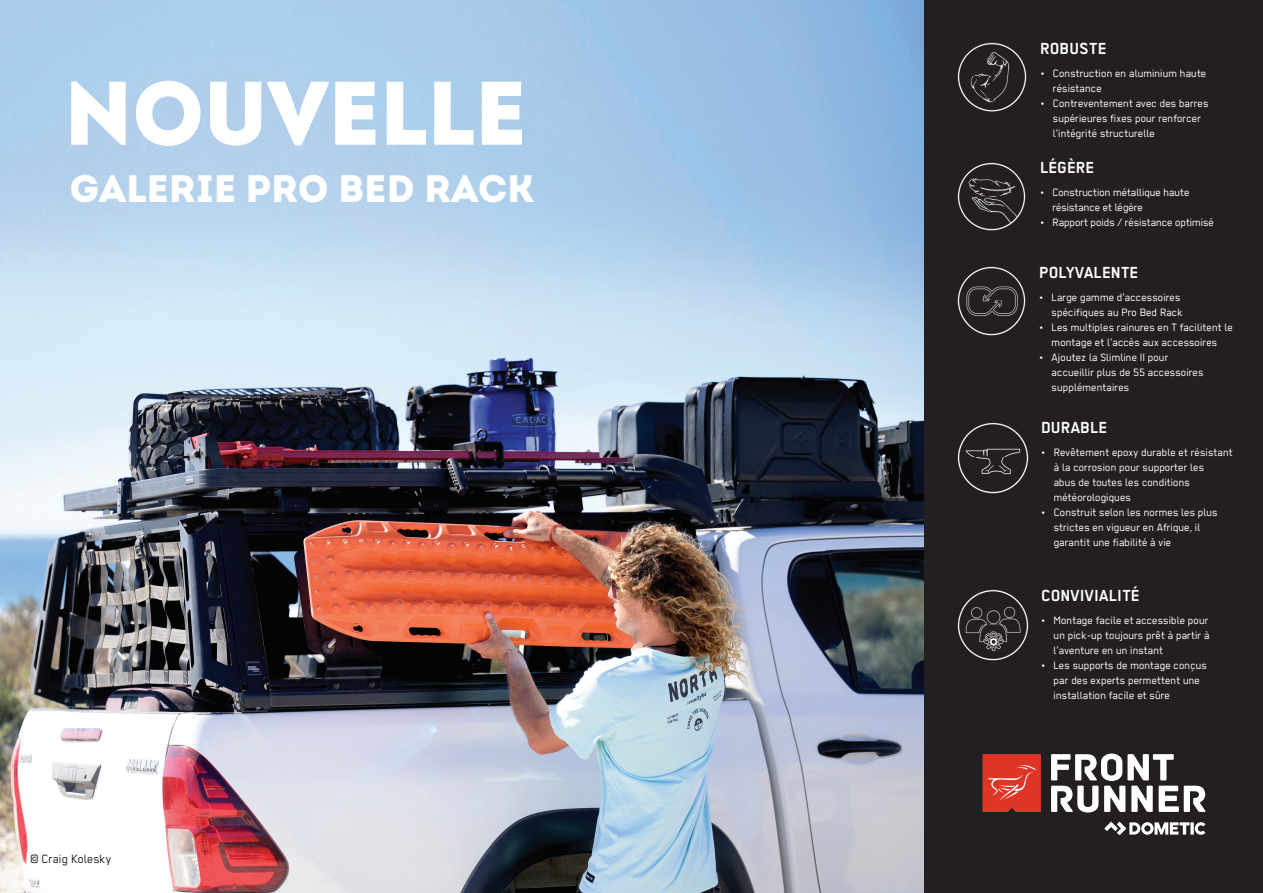
<style>
.page{position:relative;width:1263px;height:893px;background:#fff}
.page>*{position:absolute;margin:0;border:0;box-sizing:border-box;transform-origin:0 0}
.t1{font:90px "Intro Black Caps";color:#fff}
.t2{font:38.25px "Intro Black Caps";letter-spacing:.01em;color:#fff}
.t3{font:700 18px "Regular";color:#fff}
.t4{font:13.5px "Regular";color:#231f20}
.t5{font:12px/15px "Regular";color:#fff}
</style>
<div class="page">
<img style="left:0;top:0;width:925px;height:893px">
<div style="left:925px;top:0;width:338px;height:893px;background:#231f20"></div>
<img style="left:957px;top:590px;width:71px;height:71px">
<img style="left:957px;top:422px;width:71px;height:71px">
<svg style="left:982px;top:754px;width:59px;height:58px;background:#dd4032"></svg>
<svg style="left:1051px;top:753px;width:154px;height:59px"></svg>
<svg style="left:1104px;top:822px;width:101px;height:13px"></svg>
<img style="left:957px;top:43px;width:69px;height:68px">
<img style="left:957px;top:162px;width:69px;height:68px">
<img style="left:957px;top:267px;width:69px;height:68px">
<h1 class="t1" style="left:64px;top:53px;width:463px">NOUVELLE</h1>
<h2 class="t2" style="left:70px;top:163px;width:467px">GALERIE PRO BED RACK</h2>
<p class="t4" style="left:30px;top:852px;width:83px">© Craig Kolesky</p>
<h3 class="t3" style="left:1040px;top:38px;width:68px">ROBUSTE</h3>
<p class="t5" style="left:1053px;top:65px;width:155px;text-indent:-13px">• Construction en aluminium haute résistance</p>
<p class="t5" style="left:1053px;top:95px;width:157px;text-indent:-13px">• Contreventement avec des barres supérieures fixes pour renforcer l’intégrité structurelle</p>
<h3 class="t3" style="left:1040px;top:158px;width:56px">LÉGÈRE</h3>
<p class="t5" style="left:1052px;top:185px;width:139px;text-indent:-13px">• Construction métallique haute résistance et légère</p>
<p class="t5" style="left:1040px;top:215px;width:176px">• Rapport poids / résistance optimisé</p>
<h3 class="t3" style="left:1039px;top:263px;width:101px">POLYVALENTE</h3>
<p class="t5" style="left:1039px;top:289px;width:146px;text-align:right">• Large gamme d’accessoires spécifiques au Pro Bed Rack</p>
<p class="t5" style="left:1039px;top:319px;width:196px;text-align:center">• Les multiples rainures en T facilitent le montage et l’accès aux accessoires</p>
<p class="t5" style="left:1052px;top:349px;width:153px;text-indent:-13px">• Ajoutez la Slimline II pour accueillir plus de 55 accessoires supplémentaires</p>
<h3 class="t3" style="left:1041px;top:418px;width:68px">DURABLE</h3>
<p class="t5" style="left:1054px;top:445px;width:181px;text-indent:-13px">• Revêtement epoxy durable et résistant à la corrosion pour supporter les<br>abus de toutes les conditions météorologiques</p>
<p class="t5" style="left:1054px;top:505px;width:166px;text-indent:-13px">• Construit selon les normes les plus strictes en vigueur en Afrique, il garantit une fiabilité à vie</p>
<h3 class="t3" style="left:1041px;top:586px;width:100px">CONVIVIALITÉ</h3>
<p class="t5" style="left:1054px;top:612px;width:157px;text-align:justify;text-indent:-13px">• Montage facile et accessible pour un pick-up toujours prêt à partir à l’aventure en un instant</p>
<p class="t5" style="left:1054px;top:657px;width:155px;text-indent:-13px">• Les supports de montage conçus par des experts permettent une installation facile et sûre</p>
</div>
